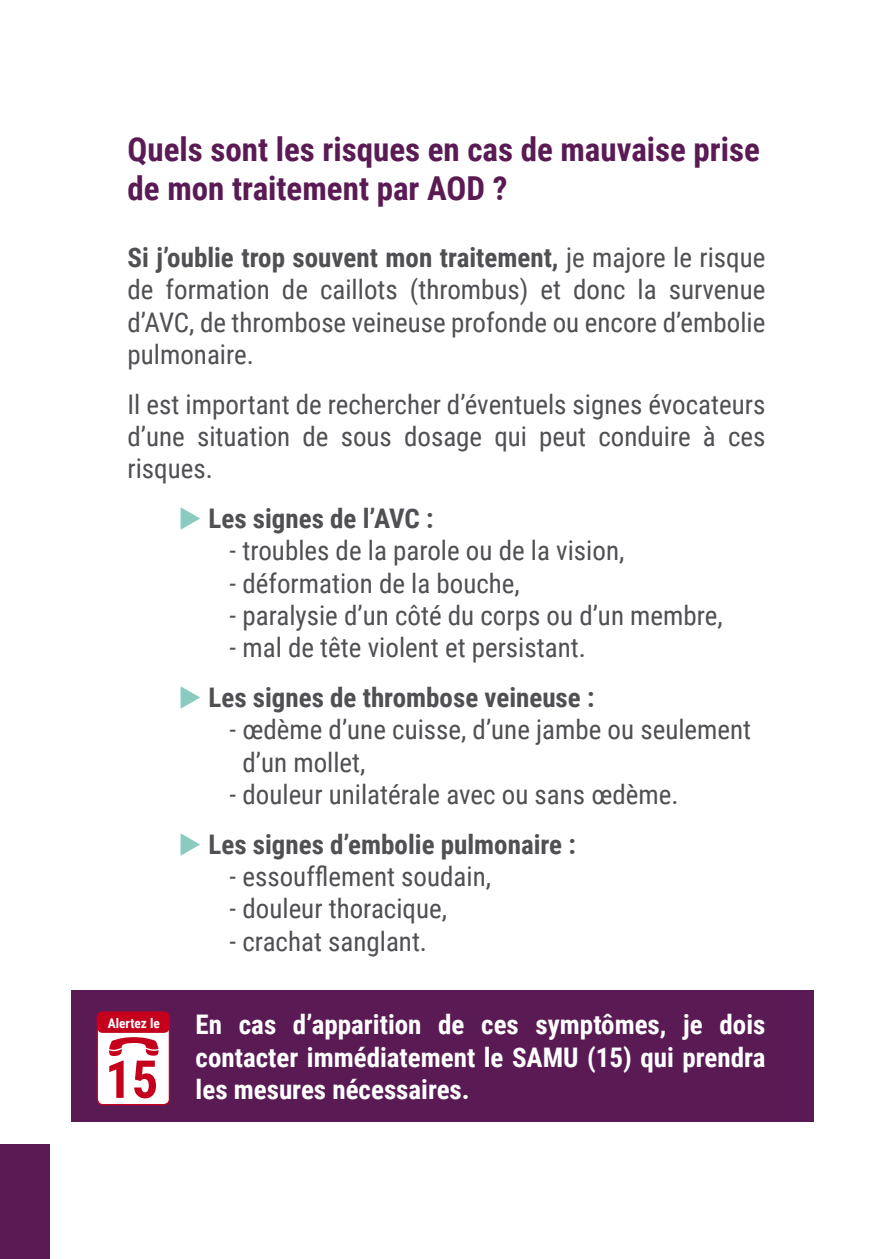
<style>
.page{position:relative;width:893px;height:1259px;background:#fff}
.page>*{position:absolute;margin:0;border:0;box-sizing:border-box;transform-origin:0 0}
.t1{font:700 52.5px "Roboto Condensed";color:#c4001d}
.t2{font:700 33px/39.6px "Roboto Condensed";color:#5a1b55}
.t3{font:27px/32.4px "Roboto Condensed";color:#504f53;text-align:justify}
.t4{font:700 27px/32.4px "Roboto Condensed";color:#fff}
.t5{font:700 27px "Roboto Condensed";color:#504f53}
.t6{font:700 13.5px "Roboto Condensed";color:#fff}
.s1{font-weight:700}
.s2{color:#89cbbe}
</style>
<div class="page">
<div style="left:71px;top:990px;width:743px;height:132px;background:#5a1b55"></div>
<div style="left:97px;top:1012px;width:72px;height:92px;background:#fff;border-radius:6px"></div>
<div style="left:97px;top:1011px;width:73px;height:94px;border:1px solid #c4001d;border-radius:6px"></div>
<svg style="left:109px;top:1037px;width:49px;height:19px"></svg>
<div style="left:97px;top:1012px;width:72px;height:21px;background:#c4001d;border-radius:5px"></div>
<div style="left:0;top:1144px;width:50px;height:115px;background:#5a1b55"></div>
<p class="t2" style="left:128px;top:128px;width:634px">Quels sont les risques en cas de mauvaise prise de mon traitement par AOD ?</p>
<p class="t3" style="left:128px;top:240px;width:639px"><span class="s1">Si j’oublie trop souvent mon traitement,</span> je majore le risque de formation de caillots (thrombus) et donc la survenue d’AVC, de thrombose veineuse profonde ou encore d’embolie pulmonaire.</p>
<p class="t3" style="left:128px;top:387px;width:639px">Il est important de rechercher d’éventuels signes évocateurs d’une situation de sous dosage qui peut conduire à ces risques.</p>
<p class="t5" style="left:179px;top:499px;width:256px"><span class="s2">◆</span> Les signes de l’AVC :</p>
<p class="t3" style="left:230px;top:533px;width:396px">- troubles de la parole ou de la vision,</p>
<p class="t3" style="left:230px;top:566px;width:292px">- déformation de la bouche,</p>
<p class="t3" style="left:230px;top:598px;width:495px">- paralysie d’un côté du corps ou d’un membre,</p>
<p class="t3" style="left:230px;top:630px;width:358px">- mal de tête violent et persistant.</p>
<p class="t5" style="left:179px;top:678px;width:417px"><span class="s2">◆</span> Les signes de thrombose veineuse :</p>
<p class="t3" style="left:242px;top:712px;width:510px;text-indent:-13px">- œdème d’une cuisse, d’une jambe ou seulement d’un mollet,</p>
<p class="t3" style="left:230px;top:777px;width:450px">- douleur unilatérale avec ou sans œdème.</p>
<p class="t5" style="left:179px;top:825px;width:399px"><span class="s2">◆</span> Les signes d’embolie pulmonaire :</p>
<p class="t3" style="left:230px;top:859px;width:263px">- essoufflement soudain,</p>
<p class="t3" style="left:230px;top:891px;width:219px">- douleur thoracique,</p>
<p class="t3" style="left:230px;top:924px;width:199px">- crachat sanglant.</p>
<p class="t6" style="left:108px;top:1013px;width:53px">Alertez le</p>
<p class="t1" style="left:105px;top:1042px;width:55px">15</p>
<p class="t4" style="left:196px;top:1007px;width:571px">En cas d’apparition de ces symptômes, je dois contacter immédiatement le SAMU (15) qui prendra</p>
<p class="t4" style="left:196px;top:1072px;width:276px">les mesures nécessaires.</p>
</div>
